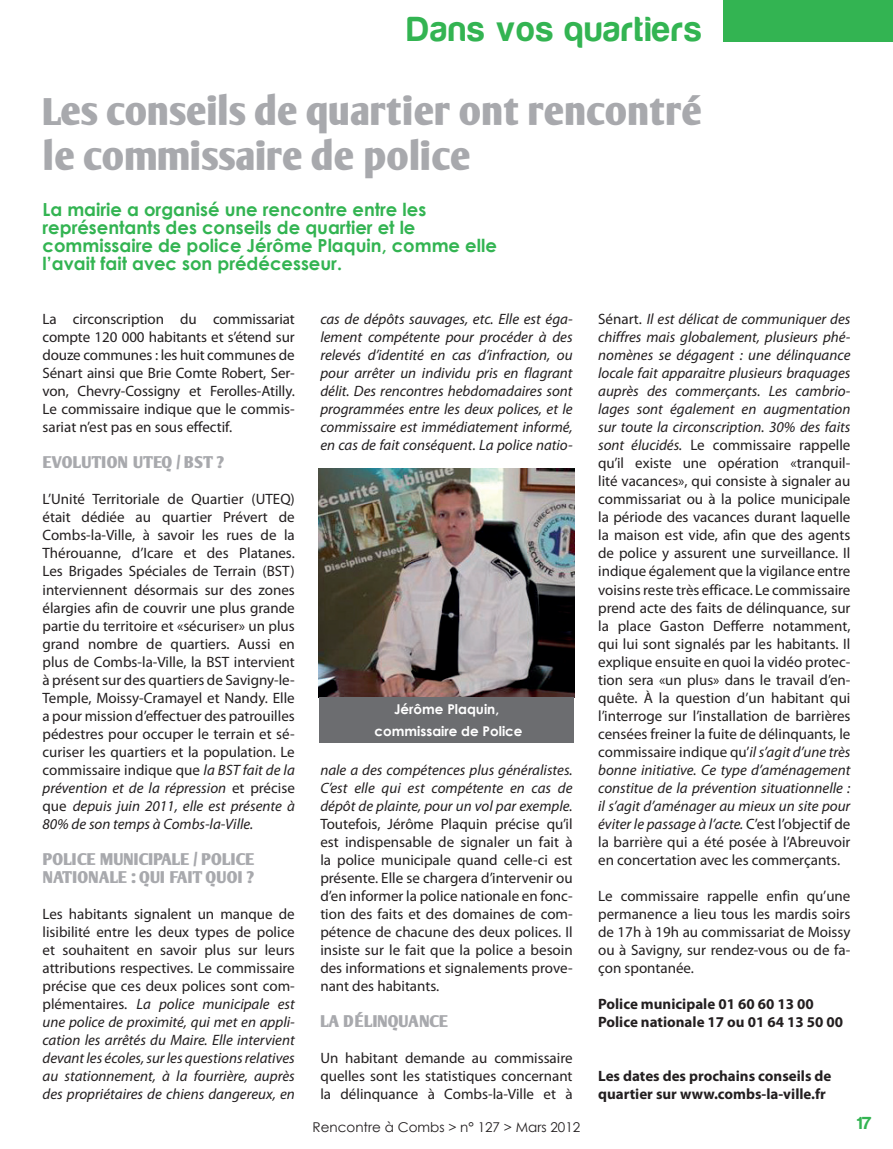
<style>
.page{position:relative;width:893px;height:1149px;background:#fff}
.page>*{position:absolute;margin:0;border:0;box-sizing:border-box;transform-origin:0 0}
.t1{font:700 37.5px/45px "Oli Jo";letter-spacing:-.035em;color:#a8a9ad}
.t2{font:36px "Harabara";letter-spacing:.05em;color:#33b452}
.t3{font:700 18px/18px "Century Gothic";color:#33b452}
.t4{font:18px "Harabara";color:#33b452}
.t5{font:700 16.5px/18px "Oli Jo";letter-spacing:-.05em;color:#a8a9ad}
.t6{font:700 16.5px "Oli Jo";color:#a8a9ad}
.t7{font:700 16.5px "Oli Jo";letter-spacing:-.055em;color:#a8a9ad}
.t8{font:15px/18px "Myriad Pro";color:#231f20;text-align:justify}
.t9{font:italic 15px/18px "Myriad Pro";color:#231f20;text-align:justify}
.t10{font:700 15px/18px "Myriad Pro";color:#231f20}
.t11{font:700 13.5px/22.2px "Century Gothic";color:#fff;text-align:center}
.t12{font:13.5px "Century Gothic";color:#231f20}
.s1{font-style:italic}
.s2{font-style:normal}
</style>
<div class="page">
<div style="left:724px;top:0;width:169px;height:42px;background:#33b452"></div>
<img style="left:319px;top:468px;width:255px;height:229px">
<div style="left:319px;top:697px;width:255px;height:45px;background:#6c6d70"></div>
<h2 class="t2" style="left:408px;top:11px;width:296px">Dans vos quartiers</h2>
<h1 class="t1" style="left:43px;top:89px;width:662px">Les conseils de quartier ont rencontré le commissaire de police</h1>
<p class="t3" style="left:43px;top:200px;width:456px">La mairie a organisé une rencontre entre les représentants des conseils de quartier et le commissaire de police Jérôme Plaquin, comme elle l’avait fait avec son prédécesseur.</p>
<p class="t8" style="left:43px;top:310px;width:254px">La circonscription du commissariat compte 120 000 habitants et s’étend sur douze communes : les huit communes de Sénart ainsi que Brie Comte Robert, Ser&shy;von, Chevry-Cossigny et Ferolles-Atilly.<br>Le commissaire indique que le commis&shy;sariat n’est pas en sous effectif.</p>
<p class="t6" style="left:43px;top:452px;width:183px">EVOLUTION UTEQ / BST ?</p>
<p class="t8" style="left:43px;top:490px;width:254px">L’Unité Territoriale de Quartier (UTEQ) était dédiée au quartier Prévert de Combs-la-Ville, à savoir les rues de la Thérouanne, d’Icare et des Platanes.<br>Les Brigades Spéciales de Terrain (BST) interviennent désormais sur des zones élargies afin de couvrir une plus grande partie du territoire et «sécuriser» un plus grand nombre de quartiers. Aussi en plus de Combs-la-Ville, la BST intervient à présent sur des quartiers de Savigny-le-Temple, Moissy-Cramayel et Nandy. Elle a pour mission d’effectuer des patrouilles pédestres pour occuper le terrain et sé&shy;curiser les quartiers et la population. Le commissaire indique que <span class="s1">la BST fait de la prévention et de la répression</span> et précise que <span class="s1">depuis juin 2011, elle est présente à 80% de son temps à Combs-la-Ville.</span></p>
<p class="t5" style="left:43px;top:849px;width:214px">POLICE MUNICIPALE / POLICE<br>NATIONALE : QUI FAIT QUOI ?</p>
<p class="t9" style="left:43px;top:904px;width:254px"><span class="s2">Les habitants signalent un manque de lisibilité entre les deux types de police et souhaitent en savoir plus sur leurs attributions respectives. Le commissaire précise que ces deux polices sont com&shy;plémentaires.</span> La police municipale est une police de proximité, qui met en appli&shy;cation les arrêtés du Maire. Elle intervient devant les écoles, sur les questions relatives au stationnement, à la fourrière, auprès des propriétaires de chiens dangereux, en</p>
<p class="t9" style="left:320px;top:310px;width:254px">cas de dépôts sauvages, etc. Elle est éga&shy;lement compétente pour procéder à des relevés d’identité en cas d’infraction, ou pour arrêter un individu pris en flagrant délit. Des rencontres hebdomadaires sont programmées entre les deux polices, et le commissaire est immédiatement informé, en cas de fait conséquent. La police natio-</p>
<p class="t11" style="left:375px;top:697px;width:149px">Jérôme Plaquin, commissaire de Police</p>
<p class="t9" style="left:320px;top:760px;width:254px">nale a des compétences plus généralistes.<br>C’est elle qui est compétente en cas de dépôt de plainte, pour un vol par exemple.</p>
<p class="t8" style="left:320px;top:814px;width:254px">Toutefois, Jérôme Plaquin précise qu’il est indispensable de signaler un fait à la police municipale quand celle-ci est présente. Elle se chargera d’intervenir ou d’en informer la police nationale en fonc&shy;tion des faits et des domaines de com&shy;pétence de chacune des deux polices. Il insiste sur le fait que la police a besoin des informations et signalements prove&shy;nant des habitants.</p>
<p class="t7" style="left:320px;top:1010px;width:130px">LA DÉLINQUANCE</p>
<p class="t8" style="left:320px;top:1048px;width:254px">Un habitant demande au commissaire quelles sont les statistiques concernant la délinquance à Combs-la-Ville et à</p>
<p class="t8" style="left:598px;top:310px;width:254px">Sénart. <span class="s1">Il est délicat de communiquer des chiffres mais globalement, plusieurs phé&shy;nomènes se dégagent : une délinquance locale fait apparaitre plusieurs braquages auprès des commerçants. Les cambrio&shy;lages sont également en augmentation sur toute la circonscription. 30% des faits sont élucidés.</span> Le commissaire rappelle qu’il existe une opération «tranquil&shy;lité vacances», qui consiste à signaler au commissariat ou à la police municipale la période des vacances durant laquelle la maison est vide, afin que des agents de police y assurent une surveillance. Il indique également que la vigilance entre voisins reste très efficace. Le commissaire prend acte des faits de délinquance, sur la place Gaston Defferre notamment, qui lui sont signalés par les habitants. Il explique ensuite en quoi la vidéo protec&shy;tion sera «un plus» dans le travail d’en&shy;quête. À la question d’un habitant qui l’interroge sur l’installation de barrières censées freiner la fuite de délinquants, le commissaire indique qu’<span class="s1">il s’agit d’une très bonne initiative. Ce type d’aménagement constitue de la prévention situationnelle : il s’agit d’aménager au mieux un site pour éviter le passage à l’acte.</span> C’est l’objectif de la barrière qui a été posée à l’Abreuvoir en concertation avec les commerçants.</p>
<p class="t8" style="left:598px;top:886px;width:254px">Le commissaire rappelle enfin qu’une permanence a lieu tous les mardis soirs de 17h à 19h au commissariat de Moissy ou à Savigny, sur rendez-vous ou de fa&shy;çon spontanée.</p>
<p class="t10" style="left:598px;top:994px;width:246px">Police municipale 01 60 60 13 00<br>Police nationale 17 ou 01 64 13 50 00</p>
<p class="t10" style="left:598px;top:1066px;width:235px">Les dates des prochains conseils de quartier sur www.combs-la-ville.fr</p>
<p class="t12" style="left:313px;top:1118px;width:269px">Rencontre à Combs &gt; n° 127 &gt; Mars 2012</p>
<p class="t4" style="left:857px;top:1113px;width:16px">17</p>
</div>
